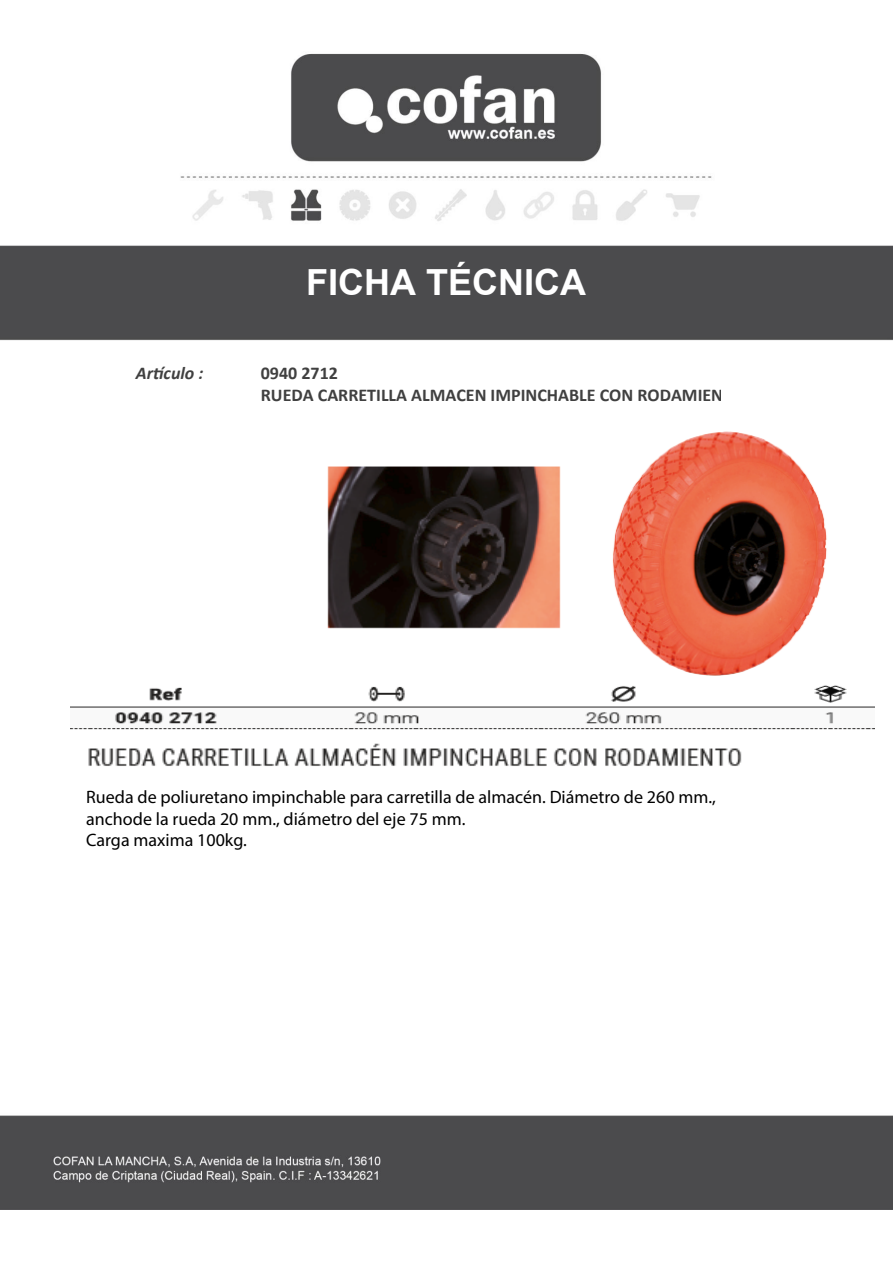
<style>
.page{position:relative;width:893px;height:1263px;background:#fff}
.page>*{position:absolute;margin:0;border:0;box-sizing:border-box;transform-origin:0 0}
.t1{font:700 36px "Arial";color:#fff}
.t2{font:18px/21.6px "Myriad Pro";color:#000}
.t3{font:700 18px/21.9px "Calibri";color:#404040}
.t4{font:italic 700 18px "Calibri";color:#404040}
</style>
<div class="page">
<img style="left:0;top:53px;width:892px;height:1157px">
<img style="left:72px;top:737px;width:678px;height:34px">
<img style="left:317px;top:453px;width:258px;height:187px">
<img style="left:597px;top:418px;width:241px;height:266px">
<img style="left:71px;top:684px;width:803px;height:53px">
<h1 class="t1" style="left:306px;top:258px;width:281px">FICHA TÉCNICA</h1>
<p class="t4" style="left:136px;top:361px;width:69px">Artículo :</p>
<p class="t3" style="left:261px;top:362px;width:485px">0940 2712<br>RUEDA CARRETILLA ALMACEN IMPINCHABLE CON RODAMIENTO</p>
<p class="t2" style="left:86px;top:786px;width:631px">Rueda de poliuretano impinchable para carretilla de almacén. Diámetro de 260 mm., anchode la rueda 20 mm., diámetro del eje 75 mm.<br>Carga maxima 100kg.</p>
</div>
